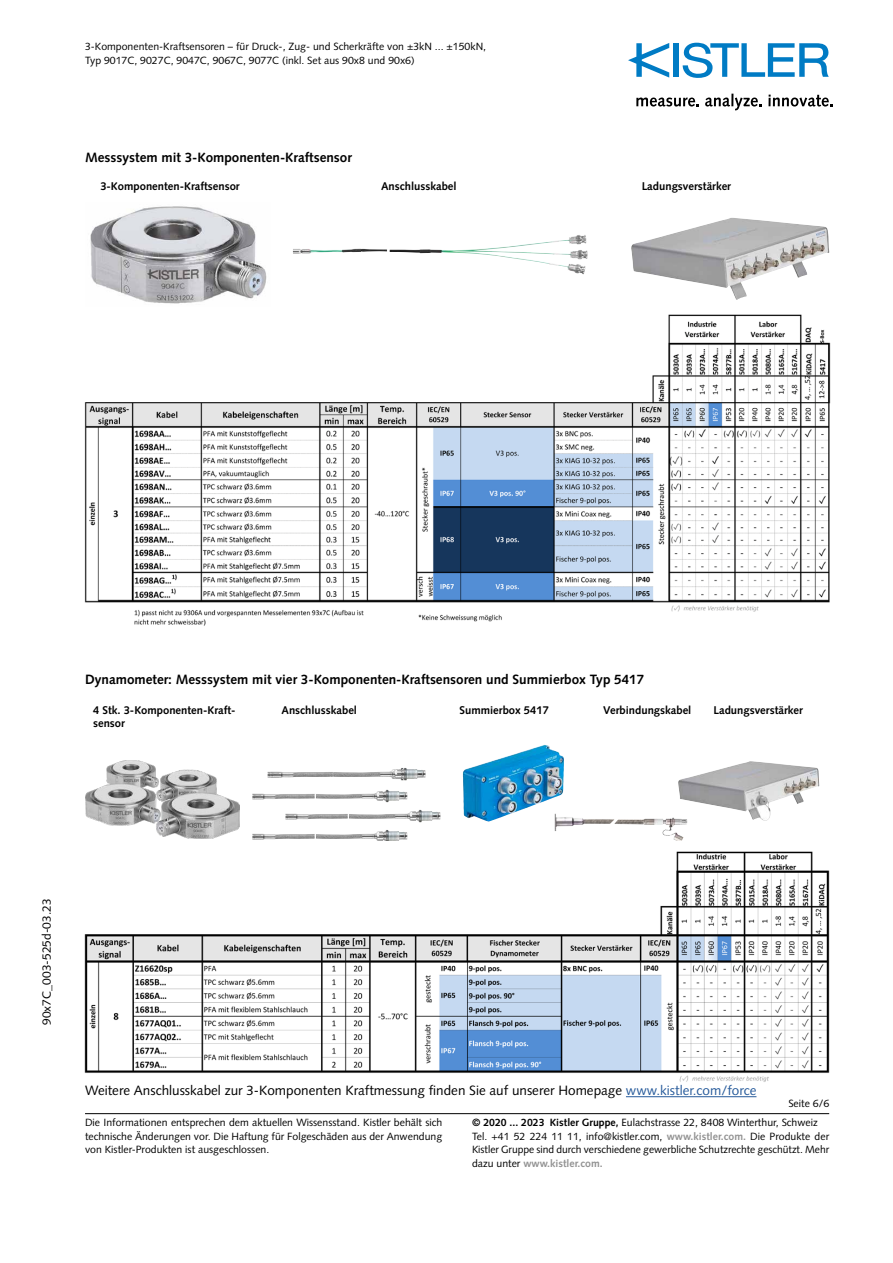
<style>
.page{position:relative;width:893px;height:1263px;background:#fff}
.page>*{position:absolute;margin:0;border:0;box-sizing:border-box;transform-origin:0 0}
.t1{font:700 13.5px "Syntax LT Std";color:#000}
.t2{font:13.5px "Syntax LT Std";color:#000}
.t3{font:12px "Syntax LT Std";color:#000}
.t4{font:700 11.25px/13.5px "Syntax LT Std";color:#000}
.t5{font:10.5px/13.5px "Syntax LT Std";color:#000}
.s1{color:#275b9b}
.s2{font-weight:700}
.s3{font-weight:700;color:#929292}
</style>
<div class="page">
<hr style="left:85px;top:1113px;width:744px;height:1px;background:#000">
<div style="left:673px;top:43px;width:6px;height:34px;background:#007bc4"></div>
<svg style="left:683px;top:43px;width:146px;height:35px"></svg>
<svg style="left:628px;top:43px;width:41px;height:35px"></svg>
<svg style="left:636px;top:98px;width:63px;height:9px"></svg>
<svg style="left:705px;top:94px;width:57px;height:16px"></svg>
<svg style="left:768px;top:95px;width:65px;height:12px"></svg>
<img style="left:678px;top:761px;width:141px;height:60px">
<img style="left:268px;top:771px;width:2px;height:7px">
<img style="left:270px;top:768px;width:156px;height:12px">
<img style="left:285px;top:810px;width:155px;height:12px">
<img style="left:252px;top:830px;width:155px;height:11px">
<img style="left:252px;top:789px;width:155px;height:13px">
<img style="left:463px;top:745px;width:82px;height:76px">
<img style="left:555px;top:813px;width:132px;height:28px">
<img style="left:90px;top:206px;width:177px;height:98px">
<img style="left:85px;top:761px;width:154px;height:77px">
<hr style="left:626px;top:1096px;width:130px;height:1px;background:#275b9b">
<img style="left:389px;top:235px;width:197px;height:39px">
<img style="left:631px;top:218px;width:198px;height:82px">
<img style="left:84px;top:851px;width:746px;height:231px">
<img style="left:84px;top:314px;width:747px;height:312px">
<p class="t5" style="left:85px;top:40px;width:403px">3-Komponenten-Kraftsensoren – für Druck-, Zug- und Scherkräfte von ±3kN ... ±150kN,<br>Typ 9017C, 9027C, 9047C, 9067C, 9077C (inkl. Set aus 90x8 und 90x6)</p>
<p class="t1" style="left:85px;top:150px;width:268px">Messsystem mit 3-Komponenten-Kraftsensor</p>
<p class="t4" style="left:100px;top:180px;width:141px">3-Komponenten-Kraftsensor</p>
<p class="t4" style="left:381px;top:180px;width:77px">Anschlusskabel</p>
<p class="t4" style="left:642px;top:180px;width:91px">Ladungsverstärker</p>
<p class="t1" style="left:85px;top:671px;width:561px">Dynamometer: Messsystem mit vier 3-Komponenten-Kraftsensoren und Summierbox Typ 5417</p>
<p class="t4" style="left:93px;top:703px;width:144px">4 Stk. 3-Komponenten-Kraft&shy;sensor</p>
<p class="t4" style="left:281px;top:703px;width:77px">Anschlusskabel</p>
<p class="t4" style="left:460px;top:703px;width:91px">Summierbox 5417</p>
<p class="t4" style="left:603px;top:703px;width:90px">Verbindungskabel</p>
<p class="t4" style="left:713px;top:703px;width:91px">Ladungsverstärker</p>
<p class="t3" style="left:39px;top:1025px;width:128px;rotate:-90deg">90x7C_003-525d-03.23</p>
<p class="t2" style="left:85px;top:1083px;width:673px">Weitere Anschlusskabel zur 3-Komponenten Kraftmessung finden Sie auf unserer Homepage <span class="s1">www.kistler.com/force</span></p>
<p class="t5" style="left:788px;top:1097px;width:42px">Seite 6/6</p>
<p class="t5" style="left:85px;top:1116px;width:359px;text-align:justify">Die Informationen entsprechen dem aktuellen Wissensstand. Kistler behält sich technische Änderungen vor. Die Haftung für Folgeschäden aus der Anwendung von Kistler-Produkten ist ausgeschlossen.</p>
<p class="t5" style="left:472px;top:1116px;width:359px"><span class="s2">© 2020 ... 2023 Kistler Gruppe,</span> Eulachstrasse 22, 8408 Winterthur, Schweiz Tel. +41 52 224 11 11, info@kistler.com, <span class="s3">www.kistler.com.</span> Die Produkte der Kistler Gruppe sind durch verschiedene gewerbliche Schutzrechte geschützt. Mehr dazu unter <span class="s3">www.kistler.com.</span></p>
</div>
